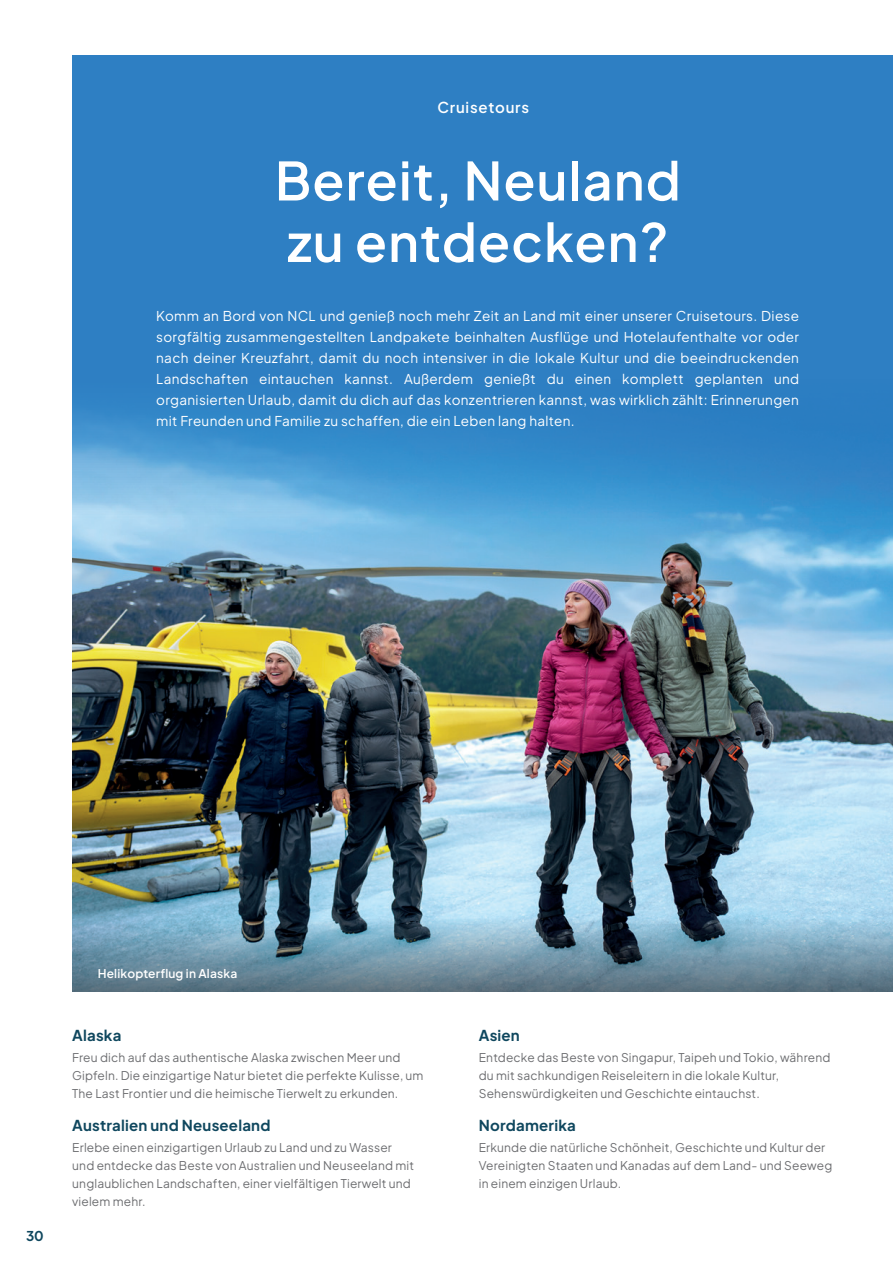
<style>
.page{position:relative;width:893px;height:1263px;background:#fff}
.page>*{position:absolute;margin:0;border:0;box-sizing:border-box;transform-origin:0 0}
.t1{font:600 52.5px/61.5px "Plus Jakarta Sans";letter-spacing:.02em;color:#fff}
.t2{font:700 15px "Plus Jakarta Sans";letter-spacing:.015em;color:#0f475e}
.t3{font:600 15px "Plus Jakarta Sans";letter-spacing:.05em;color:#fff}
.t4{font:13.5px/21px "Plus Jakarta Sans";letter-spacing:.025em;color:#fff;text-align:justify}
.t5{font:700 13.5px "Plus Jakarta Sans";color:#0f475e}
.t6{font:12px/18px "Plus Jakarta Sans";letter-spacing:.015em;color:#6c6d70}
.t7{font:600 12px "Plus Jakarta Sans";letter-spacing:.015em;color:#fff}
</style>
<div class="page">
<div style="left:72px;top:55px;width:821px;height:936px;background:#2e7fc3"></div>
<img style="left:72px;top:411px;width:821px;height:462px">
<svg style="left:72px;top:873px;width:821px;height:118px"></svg>
<p class="t3" style="left:437px;top:95px;width:93px">Cruisetours</p>
<h1 class="t1" style="left:275px;top:144px;width:407px">Bereit, Neuland zu entdecken?</h1>
<p class="t4" style="left:156px;top:304px;width:644px">Komm an Bord von NCL und genieß noch mehr Zeit an Land mit einer unserer Cruisetours. Diese sorgfältig zusammengestellten Landpakete beinhalten Ausflüge und Hotelaufenthalte vor oder nach deiner Kreuzfahrt, damit du noch intensiver in die lokale Kultur und die beeindruckenden Landschaften eintauchen kannst. Außerdem genießt du einen komplett geplanten und organisierten Urlaub, damit du dich auf das konzentrieren kannst, was wirklich zählt: Erinnerungen mit Freunden und Familie zu schaffen, die ein Leben lang halten.</p>
<p class="t5" style="left:26px;top:1224px;width:19px">30</p>
<p class="t7" style="left:98px;top:963px;width:141px">Helikopterflug in Alaska</p>
<p class="t2" style="left:72px;top:1022px;width:51px">Alaska</p>
<p class="t6" style="left:72px;top:1047px;width:353px">Freu dich auf das authentische Alaska zwischen Meer und<br>Gipfeln. Die einzigartige Natur bietet die perfekte Kulisse, um<br>The Last Frontier und die heimische Tierwelt zu erkunden.</p>
<p class="t2" style="left:72px;top:1112px;width:200px">Australien und Neuseeland</p>
<p class="t6" style="left:72px;top:1137px;width:343px">Erlebe einen einzigartigen Urlaub zu Land und zu Wasser und entdecke das Beste von Australien und Neuseeland mit unglaublichen Landschaften, einer vielfältigen Tierwelt und vielem mehr.</p>
<p class="t2" style="left:479px;top:1022px;width:43px">Asien</p>
<p class="t6" style="left:479px;top:1047px;width:353px">Entdecke das Beste von Singapur, Taipeh und Tokio, während du mit sachkundigen Reiseleitern in die lokale Kultur,<br>Sehenswürdigkeiten und Geschichte eintauchst.</p>
<p class="t2" style="left:479px;top:1112px;width:99px">Nordamerika</p>
<p class="t6" style="left:479px;top:1137px;width:355px">Erkunde die natürliche Schönheit, Geschichte und Kultur der<br>Vereinigten Staaten und Kanadas auf dem Land- und Seeweg in einem einzigen Urlaub.</p>
</div>
